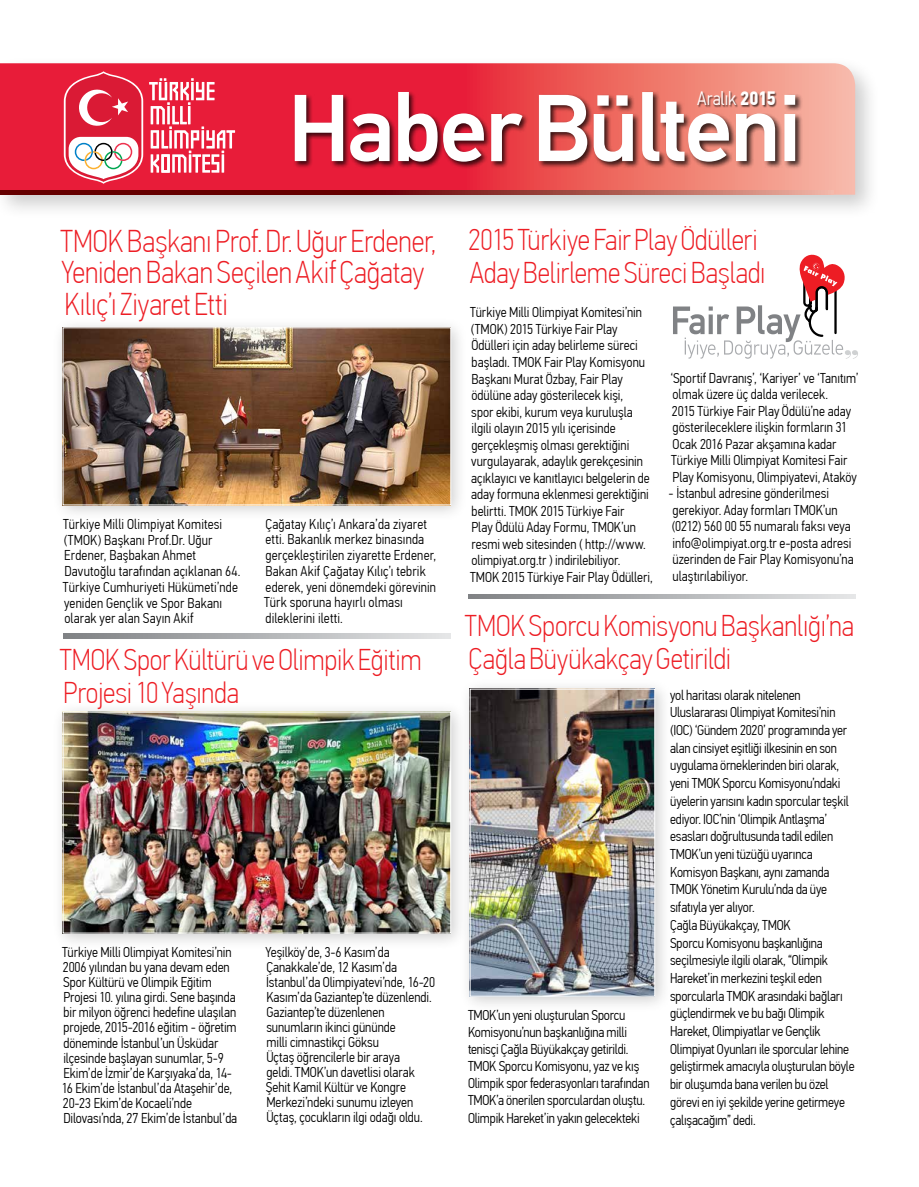
<style>
.page{position:relative;width:919px;height:1187px;background:#fff}
.page>*{position:absolute;margin:0;border:0;box-sizing:border-box;transform-origin:0 0}
.t1{font:500 94.95px "PF Din Text Pro";letter-spacing:-.03em;color:#fff}
.t2{font:100 31.5px/31.5px "PF Din Text Cond Pro";letter-spacing:-.005em;color:#ed1d24}
.t3{font:100 30px/33px "PF Din Text Cond Pro";letter-spacing:-.005em;color:#ed1d24}
.t4{font:300 19.35px "PF Din Text Cond Pro";color:#fff}
.t5{font:300 14.25px/16.5px "PF Din Text Cond Pro";letter-spacing:-.005em;color:#000}
.s1{font-weight:700}
</style>
<div class="page">
<div style="left:51px;top:700px;width:417px;height:250px;background:#000;opacity:.2"></div>
<img style="left:65px;top:713px;width:384px;height:218px">
<div style="left:63px;top:711px;width:388px;height:222px;border:1px solid #fff"></div>
<div style="left:51px;top:316px;width:417px;height:206px;background:#000;opacity:.2"></div>
<img style="left:65px;top:329px;width:384px;height:174px">
<div style="left:458px;top:677px;width:214px;height:336px;background:#000;opacity:.2"></div>
<img style="left:472px;top:691px;width:181px;height:303px">
<div style="left:470px;top:689px;width:185px;height:307px;border:1px solid #fff"></div>
<div style="left:0;top:55px;width:880px;height:165px;background:#000;opacity:.2"></div>
<svg style="left:0;top:63px;width:855px;height:132px;background:#eb4a56"></svg>
<div style="left:293px;top:91px;width:509px;height:78px;background:#000;opacity:.75"></div>
<div style="left:697px;top:91px;width:80px;height:17px;background:#000;opacity:.6"></div>
<svg style="left:0;top:190px;width:833px;height:5px;background:#8b302c"></svg>
<svg style="left:64px;top:71px;width:79px;height:113px"></svg>
<svg style="left:149px;top:78px;width:86px;height:95px"></svg>
<svg style="left:64px;top:633px;width:387px;height:5px;background:#b1b3b5"></svg>
<svg style="left:468px;top:594px;width:387px;height:4px;background:#b1b3b5"></svg>
<svg style="left:673px;top:254px;width:185px;height:105px"></svg>
<h3 class="t4" style="left:697px;top:87px;width:80px">Aralık <span class="s1">2015</span></h3>
<h1 class="t1" style="left:288px;top:71px;width:515px">HaberBülteni</h1>
<h2 class="t2" style="left:61px;top:225px;width:376px">TMOK Başkanı Prof. Dr. Uğur Erdener,<br>Yeniden Bakan Seçilen Akif Çağatay<br>Kılıç’ı Ziyaret Etti</h2>
<p class="t5" style="left:63px;top:516px;width:179px;line-height:15.8px">Türkiye Milli Olimpiyat Komitesi (TMOK) Başkanı Prof.Dr. Uğur<br>Erdener, Başbakan Ahmet<br>Davutoğlu tarafından açıklanan 64.<br>Türkiye Cumhuriyeti Hükümeti’nde yeniden Gençlik ve Spor Bakanı olarak yer alan Sayın Akif</p>
<p class="t5" style="left:264px;top:516px;width:173px;line-height:15.8px">Çağatay Kılıç’ı Ankara’da ziyaret etti. Bakanlık merkez binasında gerçekleştirilen ziyarette Erdener,<br>Bakan Akif Çağatay Kılıç’ı tebrik ederek, yeni dönemdeki görevinin<br>Türk sporuna hayırlı olması dileklerini iletti.</p>
<h3 class="t3" style="left:60px;top:643px;width:363px">TMOK Spor Kültürü ve Olimpik Eğitim<br>Projesi 10 Yaşında</h3>
<p class="t5" style="left:62px;top:944px;width:177px;line-height:15.1px">Türkiye Milli Olimpiyat Komitesi’nin 2006 yılından bu yana devam eden Spor Kültürü ve Olimpik Eğitim Projesi 10. yılına girdi. Sene başında bir milyon öğrenci hedefine ulaşılan projede, 2015-2016 eğitim - öğretim döneminde İstanbul’un Üsküdar ilçesinde başlayan sunumlar, 5-9<br>Ekim’de İzmir’de Karşıyaka’da, 14- 16 Ekim’de İstanbul’da Ataşehir’de, 20-23 Ekim’de Kocaeli’nde Dilovası’nda, 27 Ekim’de İstanbul’da</p>
<p class="t5" style="left:265px;top:944px;width:171px;line-height:15px">Yeşilköy’de, 3-6 Kasım’da<br>Çanakkale’de, 12 Kasım’da<br>İstanbul’da Olimpiyatevi’nde, 16-20<br>Kasım’da Gaziantep’te düzenlendi.<br>Gaziantep’te düzenlenen sunumların ikinci gününde<br>milli cimnastikçi Göksu<br>Üçtaş öğrencilerle bir araya<br>geldi. TMOK’un davetlisi olarak<br>Şehit Kamil Kültür ve Kongre<br>Merkezi’ndeki sunumu izleyen<br>Üçtaş, çocukların ilgi odağı oldu.</p>
<h3 class="t3" style="left:468px;top:223px;width:299px">2015 Türkiye Fair Play Ödülleri<br>Aday Belirleme Süreci Başladı</h3>
<p class="t5" style="left:470px;top:304px;width:184px">Türkiye Milli Olimpiyat Komitesi’nin (TMOK) 2015 Türkiye Fair Play Ödülleri için aday belirleme süreci başladı. TMOK Fair Play Komisyonu Başkanı Murat Özbay, Fair Play ödülüne aday gösterilecek kişi,<br>spor ekibi, kurum veya kuruluşla ilgili olayın 2015 yılı içerisinde gerçekleşmiş olması gerektiğini vurgulayarak, adaylık gerekçesinin açıklayıcı ve kanıtlayıcı belgelerin de aday formuna eklenmesi gerektiğini belirtti. TMOK 2015 Türkiye Fair<br>Play Ödülü Aday Formu, TMOK’un resmi web sitesinden ( http://www. olimpiyat.org.tr ) indirilebiliyor.<br>TMOK 2015 Türkiye Fair Play Ödülleri,</p>
<p class="t5" style="left:670px;top:369px;width:190px">‘Sportif Davranış’, ‘Kariyer’ ve ‘Tanıtım’ olmak üzere üç dalda verilecek.<br>2015 Türkiye Fair Play Ödülü’ne aday gösterileceklere ilişkin formların 31<br>Ocak 2016 Pazar akşamına kadar Türkiye Milli Olimpiyat Komitesi Fair Play Komisyonu, Olimpiyatevi, Ataköy</p>
<p class="t5" style="left:668px;top:485px;width:186px">- İstanbul adresine gönderilmesi gerekiyor. Aday formları TMOK’un (0212) 560 00 55 numaralı faksı veya info@olimpiyat.org.tr e-posta adresi üzerinden de Fair Play Komisyonu’na ulaştırılabiliyor.</p>
<h3 class="t3" style="left:465px;top:609px;width:390px">TMOK Sporcu Komisyonu Başkanlığı’na<br>Çağla Büyükakçay Getirildi</h3>
<p class="t5" style="left:468px;top:1006px;width:183px;line-height:17.1px">TMOK’un yeni oluşturulan Sporcu Komisyonu’nun başkanlığına milli tenisçi Çağla Büyükakçay getirildi.<br>TMOK Sporcu Komisyonu, yaz ve kış Olimpik spor federasyonları tarafından TMOK’a önerilen sporculardan oluştu.<br>Olimpik Hareket’in yakın gelecekteki</p>
<p class="t5" style="left:670px;top:686px;width:186px;line-height:17.7px">yol haritası olarak nitelenen Uluslararası Olimpiyat Komitesi’nin (IOC) ‘Gündem 2020’ programında yer alan cinsiyet eşitliği ilkesinin en son uygulama örneklerinden biri olarak, yeni TMOK Sporcu Komisyonu’ndaki üyelerin yarısını kadın sporcular teşkil ediyor. IOC’nin ‘Olimpik Antlaşma’ esasları doğrultusunda tadil edilen TMOK’un yeni tüzüğü uyarınca Komisyon Başkanı, aynı zamanda TMOK Yönetim Kurulu’nda da üye sıfatıyla yer alıyor.<br>Çağla Büyükakçay, TMOK<br>Sporcu Komisyonu başkanlığına seçilmesiyle ilgili olarak, “Olimpik Hareket’in merkezini teşkil eden sporcularla TMOK arasındaki bağları güçlendirmek ve bu bağı Olimpik Hareket, Olimpiyatlar ve Gençlik Olimpiyat Oyunları ile sporcular lehine geliştirmek amacıyla oluşturulan böyle bir oluşumda bana verilen bu özel görevi en iyi şekilde yerine getirmeye çalışacağım” dedi.</p>
</div>
